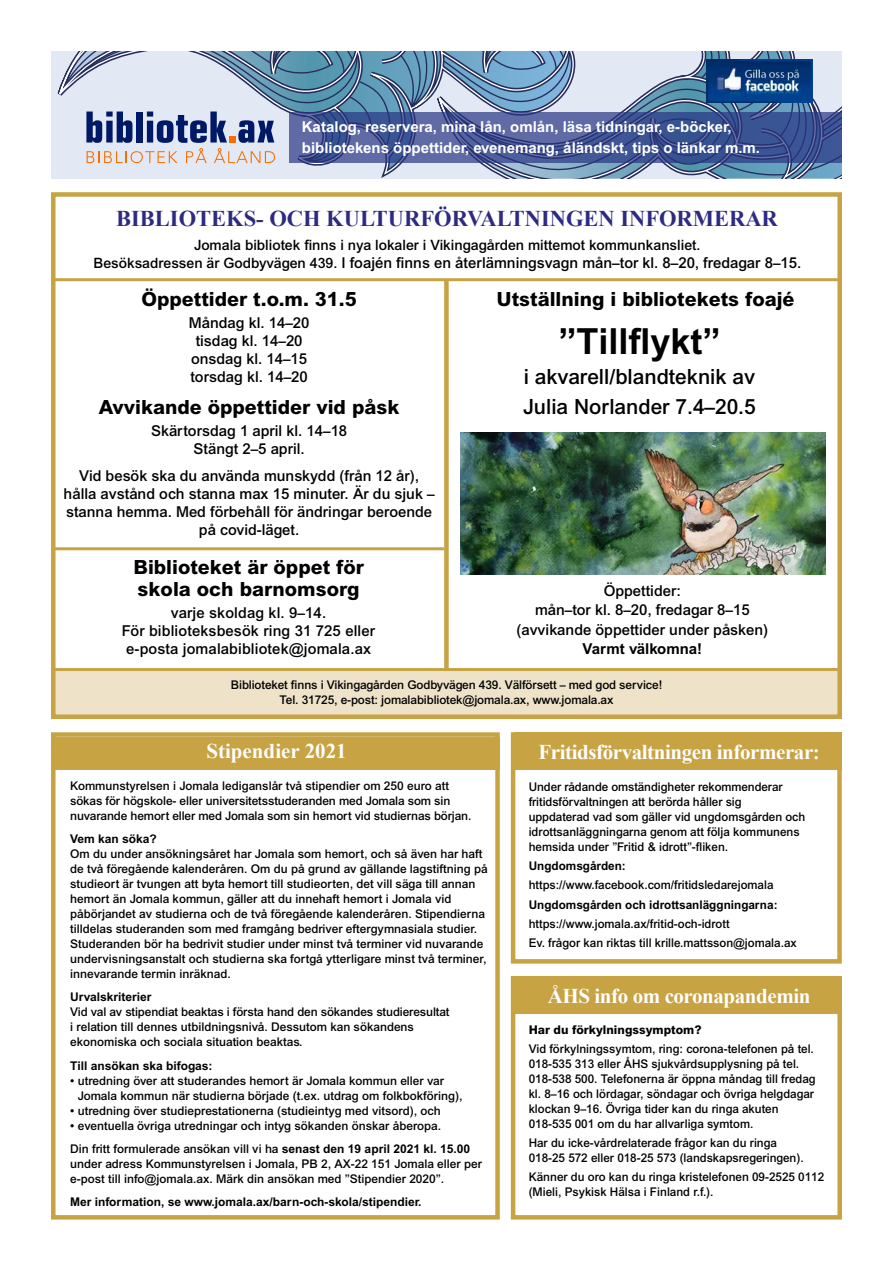
<style>
.page{position:relative;width:893px;height:1263px;background:#fff}
.page>*{position:absolute;margin:0;border:0;box-sizing:border-box;transform-origin:0 0}
.t1{font:700 36px "Arial";color:#000}
.t2{font:700 22.5px "Times New Roman";color:#2e2a82}
.t3{font:700 21px "Times New Roman";letter-spacing:-.02em;color:#fff}
.t4{font:500 21px/30px "Arial";color:#000}
.t5{font:700 21px "Times New Roman";color:#fff}
.t6{font:800 19.5px/22.5px "Arial";color:#000}
.t7{font:500 15px/18px "Arial";color:#000;text-align:center}
.t8{font:700 15px/21px "Arial";color:#fff}
.t9{font:700 15px "Arial";color:#000}
.t10{font:500 14.25px "Arial";color:#000}
.t11{font:500 12px/15px "Arial";color:#000}
.t12{font:700 12px "Arial";color:#000}
.t13{font:800 12px "Arial";color:#000}
.s1{font-size:14.25px}
.s2{font-weight:700}
</style>
<div class="page">
<svg style="left:58px;top:51px;width:371px;height:125px;background:#dde2ec"></svg>
<svg style="left:65px;top:51px;width:364px;height:111px;background:#9eb1c7"></svg>
<svg style="left:444px;top:51px;width:398px;height:127px;background:#9ab4cb"></svg>
<svg style="left:290px;top:112px;width:552px;height:51px;background:#445694"></svg>
<img style="left:707px;top:59px;width:105px;height:43px">
<svg style="left:51px;top:192px;width:791px;height:527px"></svg>
<div style="left:444px;top:280px;width:5px;height:391px;background:#c7a344"></div>
<hr style="left:51px;top:278px;width:791px;height:3px;background:#c7a344">
<hr style="left:53px;top:668px;width:786px;height:3px;background:#c7a344">
<img style="left:461px;top:432px;width:364px;height:142px">
<div style="left:51px;top:732px;width:449px;height:487px;border:4px solid #c7a344"></div>
<hr style="left:52px;top:767px;width:419px;height:3px;background:#c7a344">
<div style="left:56px;top:737px;width:444px;height:33px;background:#c7a344"></div>
<hr style="left:53px;top:547px;width:391px;height:3px;background:#c7a344">
<div style="left:511px;top:732px;width:331px;height:231px;border:4px solid #c7a344"></div>
<div style="left:514px;top:732px;width:328px;height:38px;background:#c7a344"></div>
<div style="left:511px;top:976px;width:331px;height:243px;border:4px solid #c7a344"></div>
<div style="left:514px;top:976px;width:328px;height:37px;background:#c7a344"></div>
<p class="t8" style="left:302px;top:116px;width:460px">Katalog, reservera, mina lån, omlån, läsa tidningar, e-böcker, bibliotekens öppettider, evenemang, åländskt, tips o länkar m.m.</p>
<h2 class="t2" style="left:116px;top:203px;width:663px">BIBLIOTEKS- OCH KULTURFÖRVALTNINGEN INFORMERAR</h2>
<p class="t10" style="left:194px;top:237px;width:508px">Jomala bibliotek finns i nya lokaler i Vikingagården mittemot kommunkansliet.</p>
<p class="t7" style="left:93px;top:254px;width:709px"><span class="s1">Besöksadressen är Godbyvägen 439.</span> I foajén finns en återlämningsvagn mån–tor kl. 8–20, fredagar 8–15.</p>
<h3 class="t6" style="left:141px;top:287px;width:217px">Öppettider t.o.m. 31.5</h3>
<p class="t7" style="left:189px;top:314px;width:122px">Måndag kl. 14–20 tisdag kl. 14–20 onsdag kl. 14–15 torsdag kl. 14–20</p>
<h3 class="t6" style="left:99px;top:395px;width:302px">Avvikande öppettider vid påsk</h3>
<p class="t7" style="left:151px;top:422px;width:198px">Skärtorsdag 1 april kl. 14–18<br>Stängt 2–5 april.</p>
<p class="t7" style="left:64px;top:466px;width:372px">Vid besök ska du använda munskydd (från 12 år), hålla avstånd och stanna max 15 minuter. Är du sjuk – stanna hemma. Med förbehåll för ändringar beroende på covid-läget.</p>
<h3 class="t6" style="left:133px;top:555px;width:232px">Biblioteket är öppet för skola och barnomsorg</h3>
<p class="t7" style="left:122px;top:604px;width:255px">varje skoldag kl. 9–14.<br>För biblioteksbesök ring 31 725 eller e-posta jomalabibliotek@jomala.ax</p>
<h3 class="t6" style="left:496px;top:287px;width:300px">Utställning i bibliotekets foajé</h3>
<h1 class="t1" style="left:558px;top:320px;width:164px">”Tillflykt”</h1>
<h3 class="t4" style="left:523px;top:361px;width:234px">i akvarell/blandteknik av<br>Julia Norlander 7.4–20.5</h3>
<p class="t7" style="left:516px;top:581px;width:253px;line-height:19.5px">Öppettider:<br>mån–tor kl. 8–20, fredagar 8–15 (avvikande öppettider under påsken)</p>
<p class="t9" style="left:582px;top:640px;width:121px">Varmt välkomna!</p>
<p class="t11" style="left:231px;top:678px;width:433px;line-height:14.4px;text-align:center">Biblioteket finns i Vikingagården Godbyvägen 439. Välförsett – med god service!<br>Tel. 31725, e-post: jomalabibliotek@jomala.ax, www.jomala.ax</p>
<h3 class="t5" style="left:206px;top:736px;width:142px">Stipendier 2021</h3>
<h3 class="t3" style="left:538px;top:737px;width:283px">Fritidsförvaltningen informerar:</h3>
<p class="t11" style="left:70px;top:778px;width:403px">Kommunstyrelsen i Jomala lediganslår två stipendier om 250 euro att sökas för högskole- eller universitetsstuderanden med Jomala som sin nuvarande hemort eller med Jomala som sin hemort vid studiernas början.</p>
<p class="t12" style="left:70px;top:832px;width:88px">Vem kan söka?</p>
<p class="t11" style="left:70px;top:846px;width:419px">Om du under ansökningsåret har Jomala som hemort, och så även har haft de två föregående kalenderåren. Om du på grund av gällande lagstiftning på studieort är tvungen att byta hemort till studieorten, det vill säga till annan hemort än Jomala kommun, gäller att du innehaft hemort i Jomala vid påbörjandet av studierna och de två föregående kalenderåren. Stipendierna tilldelas studeranden som med framgång bedriver eftergymnasiala studier.<br>Studeranden bör ha bedrivit studier under minst två terminer vid nuvarande undervisningsanstalt och studierna ska fortgå ytterligare minst två terminer, innevarande termin inräknad.</p>
<p class="t12" style="left:70px;top:990px;width:83px">Urvalskriterier</p>
<p class="t11" style="left:70px;top:1004px;width:381px">Vid val av stipendiat beaktas i första hand den sökandes studieresultat i relation till dennes utbildningsnivå. Dessutom kan sökandens ekonomiska och sociala situation beaktas.</p>
<p class="t12" style="left:70px;top:1058px;width:144px">Till ansökan ska bifogas:</p>
<p class="t11" style="left:78px;top:1073px;width:386px;text-indent:-8px">• utredning över att studerandes hemort är Jomala kommun eller var<br>Jomala kommun när studierna började (t.ex. utdrag om folkbokföring),</p>
<p class="t11" style="left:70px;top:1103px;width:372px">• utredning över studieprestationerna (studieintyg med vitsord), och</p>
<p class="t11" style="left:70px;top:1114px;width:401px;line-height:23.2px">• eventuella övriga utredningar och intyg sökanden önskar åberopa.<br>Din fritt formulerade ansökan vill vi ha <span class="s2">senast den 19 april 2021 kl. 15.00</span></p>
<p class="t11" style="left:70px;top:1156px;width:413px">under adress Kommunstyrelsen i Jomala, PB 2, AX-22 151 Jomala eller per e-post till info@jomala.ax. Märk din ansökan med ”Stipendier 2020”.</p>
<p class="t12" style="left:70px;top:1195px;width:353px">Mer information, se www.jomala.ax/barn-och-skola/stipendier.</p>
<p class="t11" style="left:529px;top:779px;width:278px">Under rådande omständigheter rekommenderar fritidsförvaltningen att berörda håller sig uppdaterad vad som gäller vid ungdomsgården och idrottsanläggningarna genom att följa kommunens hemsida under ”Fritid &amp; idrott”-fliken.</p>
<p class="t12" style="left:529px;top:859px;width:99px">Ungdomsgården:</p>
<p class="t11" style="left:529px;top:877px;width:246px">https://www.facebook.com/fritidsledarejomala</p>
<p class="t12" style="left:529px;top:897px;width:250px">Ungdomsgården och idrottsanläggningarna:</p>
<p class="t11" style="left:529px;top:914px;width:270px;line-height:19.2px">https://www.jomala.ax/fritid-och-idrott<br>Ev. frågor kan riktas till krille.mattsson@jomala.ax</p>
<h3 class="t3" style="left:548px;top:981px;width:264px">ÅHS info om coronapandemin</h3>
<p class="t13" style="left:529px;top:1022px;width:174px">Har du förkylningssymptom?</p>
<p class="t11" style="left:529px;top:1041px;width:288px">Vid förkylningssymtom, ring: corona-telefonen på tel.<br>018-535 313 eller ÅHS sjukvårdsupplysning på tel.<br>018-538 500. Telefonerna är öppna måndag till fredag kl. 8–16 och lördagar, söndagar och övriga helgdagar klockan 9–16. Övriga tider kan du ringa akuten 018-535 001 om du har allvarliga symtom.</p>
<p class="t11" style="left:529px;top:1135px;width:276px">Har du icke-vårdrelaterade frågor kan du ringa<br>018-25 572 eller 018-25 573 (landskapsregeringen).</p>
<p class="t11" style="left:529px;top:1169px;width:297px">Känner du oro kan du ringa kristelefonen 09-2525 0112 (Mieli, Psykisk Hälsa i Finland r.f.).</p>
</div>
